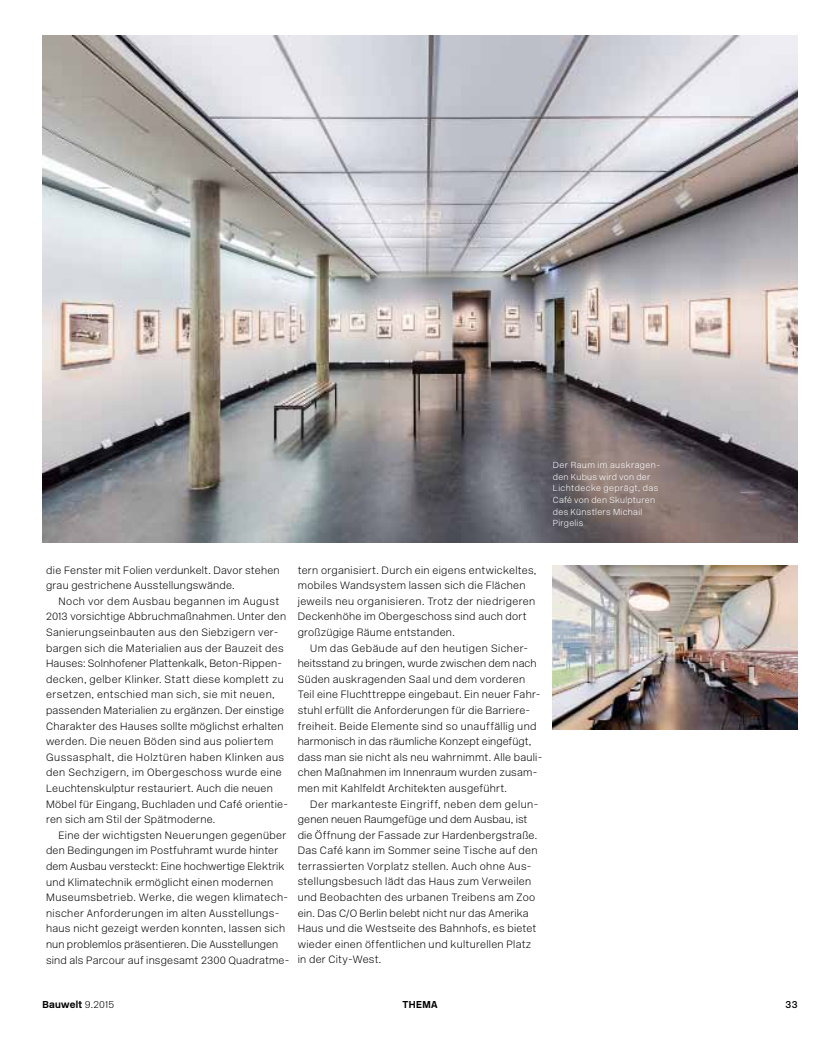
<style>
.page{position:relative;width:833px;height:1053px;background:#fff}
.page>*{position:absolute;margin:0;border:0;box-sizing:border-box;transform-origin:0 0}
.t1{font:10.62px/15.6px "New Rail Alphabet White";letter-spacing:.025em;color:#000}
.t2{font:700 10px "New Rail Alphabet";letter-spacing:.025em;color:#000}
.t3{font:500 10px "New Rail Alphabet";color:#000}
.t4{font:8.75px/11.8px "New Rail Alphabet White";letter-spacing:.035em;color:#fff}
.s1{font-family:"New Rail Alphabet White";font-weight:400}
</style>
<div class="page">
<img style="left:553px;top:565px;width:244px;height:164px">
<img style="left:43px;top:35px;width:754px;height:507px">
<p class="t4" style="left:553px;top:459px;width:109px">Der Raum im auskragen&shy;den Kubus wird von der<br>Lichtdecke geprägt, das<br>Café von den Skulpturen des Künstlers Michail<br>Pirgelis</p>
<p class="t1" style="left:46px;top:562px;width:235px">die Fenster mit Folien verdunkelt. Davor stehen grau gestrichene Ausstellungswände.</p>
<p class="t1" style="left:46px;top:593px;width:243px;text-indent:12px">Noch vor dem Ausbau begannen im August 2013 vorsichtige Abbruchmaßnahmen. Unter den Sanierungseinbauten aus den Siebzigern ver&shy;bargen sich die Materialien aus der Bauzeit des Hauses: Solnhofener Plattenkalk, Beton-Rippen&shy;decken, gelber Klinker. Statt diese komplett zu ersetzen, entschied man sich, sie mit neuen, passenden Materialien zu ergänzen. Der einstige Charakter des Hauses sollte möglichst erhalten werden. Die neuen Böden sind aus poliertem Gussasphalt, die Holztüren haben Klinken aus den Sechzigern, im Obergeschoss wurde eine Leuchtenskulptur restauriert. Auch die neuen Möbel für Eingang, Buchladen und Café orientie&shy;ren sich am Stil der Spätmoderne.</p>
<p class="t1" style="left:46px;top:827px;width:245px;text-indent:12px">Eine der wichtigsten Neuerungen gegenüber den Bedingungen im Postfuhramt wurde hinter dem Ausbau versteckt: Eine hochwertige Elektrik und Klimatechnik ermöglicht einen modernen Museumsbetrieb. Werke, die wegen klimatech&shy;nischer Anforderungen im alten Ausstellungs&shy;haus nicht gezeigt werden konnten, lassen sich nun problemlos präsentieren. Die Ausstellungen sind als Parcour auf insgesamt 2300 Quadratme-</p>
<p class="t1" style="left:298px;top:562px;width:240px">tern organisiert. Durch ein eigens entwickeltes, mobiles Wandsystem lassen sich die Flächen jeweils neu organisieren. Trotz der niedrigeren Deckenhöhe im Obergeschoss sind auch dort großzügige Räume entstanden.</p>
<p class="t1" style="left:298px;top:639px;width:246px;text-indent:12px">Um das Gebäude auf den heutigen Sicher&shy;heitsstand zu bringen, wurde zwischen dem nach Süden auskragenden Saal und dem vorderen Teil eine Fluchttreppe eingebaut. Ein neuer Fahr&shy;stuhl erfüllt die Anforderungen für die Barriere&shy;freiheit. Beide Elemente sind so unauffällig und harmonisch in das räumliche Konzept eingefügt, dass man sie nicht als neu wahrnimmt. Alle bauli&shy;chen Maßnahmen im Innenraum wurden zusam&shy;men mit Kahlfeldt Architekten ausgeführt.</p>
<p class="t1" style="left:298px;top:795px;width:241px;text-indent:12px">Der markanteste Eingriff, neben dem gelun&shy;genen neuen Raumgefüge und dem Ausbau, ist die Öffnung der Fassade zur Hardenbergstraße.<br>Das Café kann im Sommer seine Tische auf den terrassierten Vorplatz stellen. Auch ohne Aus&shy;stellungsbesuch lädt das Haus zum Verweilen und Beobachten des urbanen Treibens am Zoo ein. Das C/O Berlin belebt nicht nur das Amerika Haus und die Westseite des Bahnhofs, es bietet wieder einen öffentlichen und kulturellen Platz in der City-West.</p>
<p class="t2" style="left:43px;top:998px;width:73px">Bauwelt <span class="s1">9.2015</span></p>
<p class="t2" style="left:402px;top:998px;width:36px">Thema</p>
<p class="t3" style="left:785px;top:998px;width:13px">33</p>
</div>
